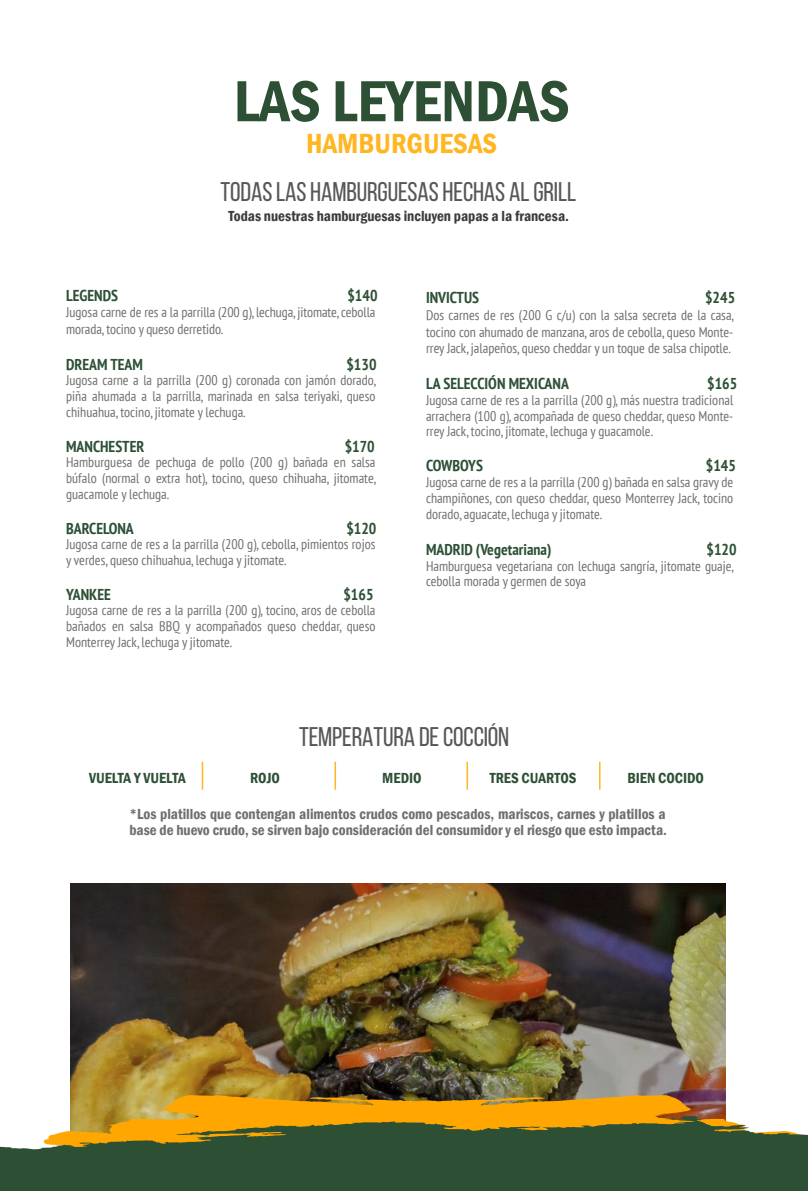
<style>
.page{position:relative;width:808px;height:1191px;background:#fff}
.page>*{position:absolute;margin:0;border:0;box-sizing:border-box;transform-origin:0 0}
.t1{font:600 condensed 60px "Franklin Gothic";color:#2d5035}
.t2{font:600 condensed 28.5px "Franklin Gothic";color:#ffb620}
.t3{font:27px "Bebas Neue";letter-spacing:-.005em;color:#575756}
.t4{font:700 condensed 15.75px "PT Sans";color:#2d5035}
.t5{font:600 condensed 15px/16.2px "Franklin Gothic";color:#6f6f6e}
.t6{font:600 condensed 15px "Franklin Gothic";color:#3c3c3b}
.t7{font:600 condensed 15px "Franklin Gothic";color:#2d5035}
.t8{font:condensed 13.95px/15.8px "PT Sans";color:#6f6f6e;text-align:justify}
</style>
<div class="page">
<img style="left:70px;top:884px;width:656px;height:211px">
<svg style="left:202px;top:761px;width:1px;height:28px"></svg>
<svg style="left:335px;top:761px;width:1px;height:28px"></svg>
<hr style="left:466px;top:761px;width:2px;height:28px;background:#ffb620">
<svg style="left:599px;top:761px;width:1px;height:28px"></svg>
<img style="left:70px;top:1095px;width:656px;height:21px">
<svg style="left:0;top:1116px;width:808px;height:75px;fill:#2d5035"></svg>
<h1 class="t1" style="left:234px;top:61px;width:337px">LAS LEYENDAS</h1>
<h2 class="t2" style="left:306px;top:125px;width:192px">HAMBURGUESAS</h2>
<h3 class="t3" style="left:221px;top:177px;width:357px">TODAS LAS HAMBURGUESAS HECHAS AL GRILL</h3>
<p class="t6" style="left:228px;top:205px;width:342px">Todas nuestras hamburguesas incluyen papas a la francesa.</p>
<p class="t4" style="left:66px;top:284px;width:53px">LEGENDS</p>
<p class="t4" style="left:347px;top:284px;width:32px">$140</p>
<p class="t8" style="left:66px;top:304px;width:311px;line-height:16.8px">Jugosa carne de res a la parrilla (200 g), lechuga, jitomate, cebolla morada, tocino y queso derretido.</p>
<p class="t4" style="left:66px;top:354px;width:78px">DREAM TEAM</p>
<p class="t4" style="left:346px;top:354px;width:32px">$130</p>
<p class="t8" style="left:66px;top:372px;width:312px">Jugosa carne a la parrilla (200 g) coronada con jamón dorado, piña ahumada a la parrilla, marinada en salsa teriyaki, queso chihuahua, tocino, jitomate y lechuga.</p>
<p class="t4" style="left:66px;top:436px;width:80px">MANCHESTER</p>
<p class="t4" style="left:345px;top:436px;width:32px">$170</p>
<p class="t8" style="left:66px;top:454px;width:312px">Hamburguesa de pechuga de pollo (200 g) bañada en salsa búfalo (normal o extra hot), tocino, queso chihuaha, jitomate, guacamole y lechuga.</p>
<p class="t4" style="left:66px;top:517px;width:69px">BARCELONA</p>
<p class="t4" style="left:346px;top:517px;width:32px">$120</p>
<p class="t8" style="left:66px;top:536px;width:311px">Jugosa carne de res a la parrilla (200 g), cebolla, pimientos rojos y verdes, queso chihuahua, lechuga y jitomate.</p>
<p class="t4" style="left:66px;top:584px;width:46px">YANKEE</p>
<p class="t4" style="left:343px;top:584px;width:32px">$165</p>
<p class="t8" style="left:66px;top:602px;width:311px">Jugosa carne de res a la parrilla (200 g), tocino, aros de cebolla bañados en salsa BBQ y acompañados queso cheddar, queso Monterrey Jack, lechuga y jitomate.</p>
<p class="t4" style="left:426px;top:287px;width:55px">INVICTUS</p>
<p class="t4" style="left:705px;top:287px;width:32px">$245</p>
<p class="t8" style="left:426px;top:306px;width:310px;line-height:16.8px">Dos carnes de res (200 G c/u) con la salsa secreta de la casa, tocino con ahumado de manzana, aros de cebolla, queso Monte&shy;rrey Jack, jalapeños, queso cheddar y un toque de salsa chipotle.</p>
<p class="t4" style="left:426px;top:373px;width:144px">LA SELECCIÓN MEXICANA</p>
<p class="t4" style="left:707px;top:373px;width:32px">$165</p>
<p class="t8" style="left:426px;top:392px;width:309px">Jugosa carne de res a la parrilla (200 g), más nuestra tradicional arrachera (100 g), acompañada de queso cheddar, queso Monte&shy;rrey Jack, tocino, jitomate, lechuga y guacamole.</p>
<p class="t4" style="left:426px;top:455px;width:58px">COWBOYS</p>
<p class="t4" style="left:706px;top:455px;width:32px">$145</p>
<p class="t8" style="left:426px;top:473px;width:309px;line-height:16.2px">Jugosa carne de res a la parrilla (200 g) bañada en salsa gravy de champiñones, con queso cheddar, queso Monterrey Jack, tocino dorado, aguacate, lechuga y jitomate.</p>
<p class="t4" style="left:426px;top:539px;width:127px">MADRID (Vegetariana)</p>
<p class="t4" style="left:706px;top:539px;width:32px">$120</p>
<p class="t8" style="left:426px;top:557px;width:310px">Hamburguesa vegetariana con lechuga sangría, jitomate guaje, cebolla morada y germen de soya</p>
<h3 class="t3" style="left:299px;top:721px;width:212px">TEMPERATURA DE COCCIÓN</h3>
<p class="t7" style="left:89px;top:767px;width:98px">VUELTA Y VUELTA</p>
<p class="t7" style="left:250px;top:767px;width:31px">ROJO</p>
<p class="t7" style="left:382px;top:767px;width:41px">MEDIO</p>
<p class="t7" style="left:490px;top:767px;width:88px">TRES CUARTOS</p>
<p class="t7" style="left:627px;top:767px;width:78px">BIEN COCIDO</p>
<p class="t5" style="left:129px;top:805px;width:539px">*Los platillos que contengan alimentos crudos como pescados, mariscos, carnes y platillos a base de huevo crudo, se sirven bajo consideración del consumidor y el riesgo que esto impacta.</p>
</div>
